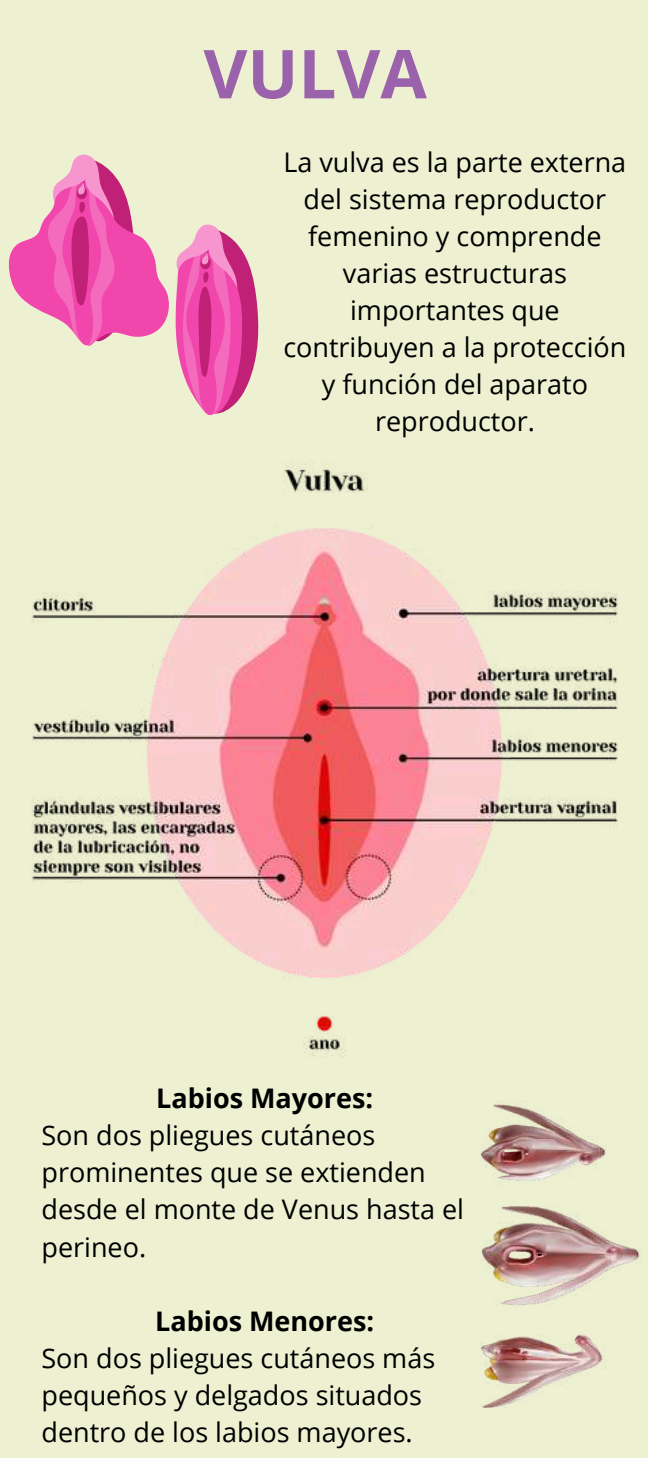
<style>
.page{position:relative;width:648px;height:1458px;background:#eef0d2}
.page>*{position:absolute;margin:0;border:0;box-sizing:border-box;transform-origin:0 0}
.t1{font:700 67.5px "Open Sans";color:#9962aa}
.t2{font:27px/37.1px "Open Sans";color:#000}
.t3{font:700 27px "Open Sans";color:#000}
</style>
<div class="page">
<svg style="left:9px;top:155px;width:250px;height:261px"></svg>
<img style="left:31px;top:461px;width:587px;height:596px">
<img style="left:481px;top:1101px;width:161px;height:307px">
<h1 class="t1" style="left:204px;top:26px;width:225px">VULVA</h1>
<p class="t2" style="left:283px;top:143px;width:345px;text-align:center">La vulva es la parte externa del sistema reproductor femenino y comprende varias estructuras importantes que contribuyen a la protección y función del aparato reproductor.</p>
<p class="t3" style="left:156px;top:1079px;width:219px">Labios Mayores:</p>
<p class="t2" style="left:42px;top:1116px;width:424px">Son dos pliegues cutáneos prominentes que se extienden desde el monte de Venus hasta el perineo.</p>
<p class="t3" style="left:155px;top:1302px;width:221px">Labios Menores:</p>
<p class="t2" style="left:42px;top:1339px;width:395px">Son dos pliegues cutáneos más pequeños y delgados situados dentro de los labios mayores.</p>
</div>
